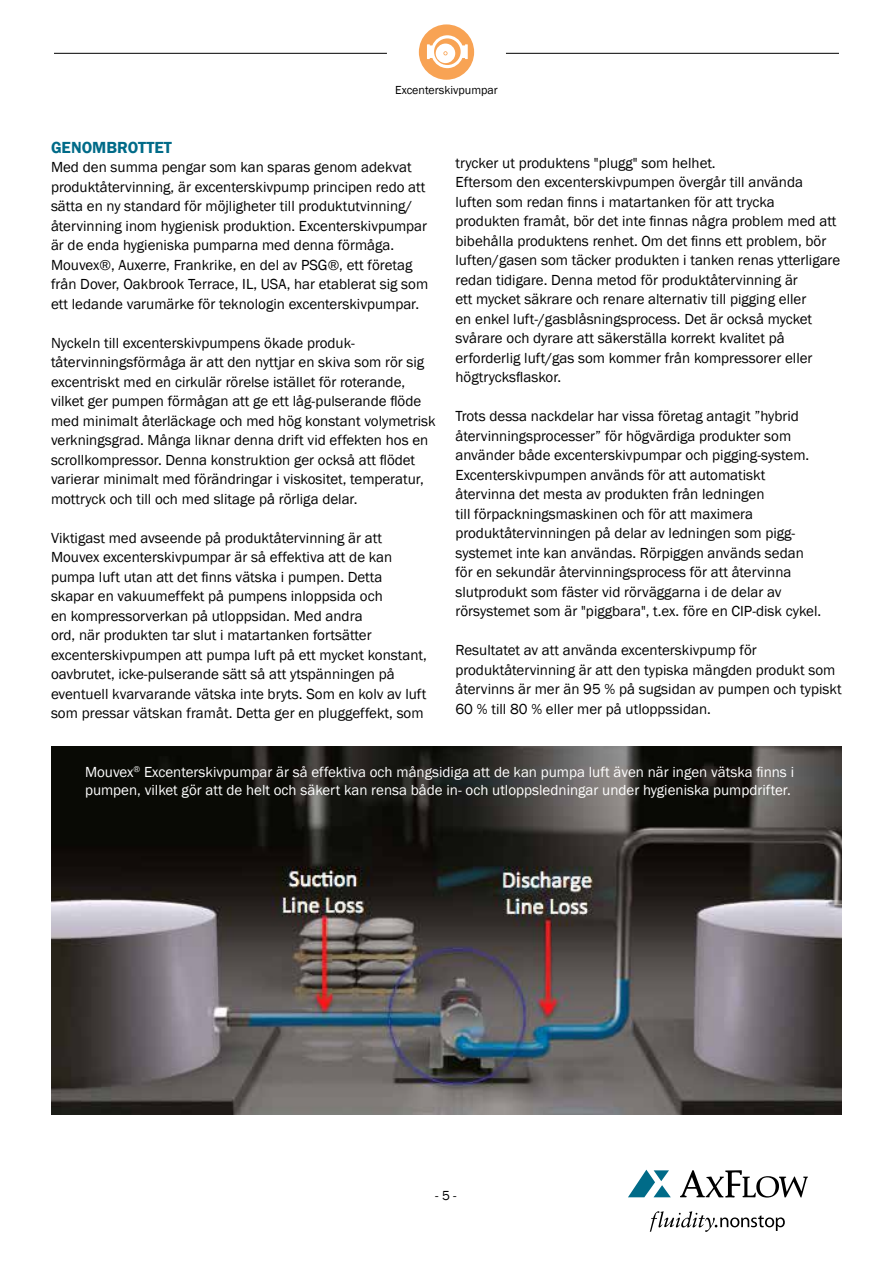
<style>
.page{position:relative;width:893px;height:1263px;background:#fff}
.page>*{position:absolute;margin:0;border:0;box-sizing:border-box;transform-origin:0 0}
.t1{font:600 16.5px "Franklin Gothic";color:#006b88}
.t2{font:15px/19.5px "Franklin Gothic";color:#000}
.t3{font:15px/18px "Franklin Gothic";color:#fff}
.t4{font:13.5px "Franklin Gothic";color:#000}
.t5{font:12px "Franklin Gothic";color:#000}
</style>
<div class="page">
<hr style="left:54px;top:53px;width:333px;height:1px;background:#000">
<hr style="left:506px;top:53px;width:333px;height:1px;background:#000">
<div style="left:419px;top:24px;width:55px;height:56px;background:#f8a354;border-radius:50%"></div>
<svg style="left:427px;top:35px;width:41px;height:33px"></svg>
<svg style="left:628px;top:1170px;width:43px;height:27px"></svg>
<svg style="left:680px;top:1170px;width:128px;height:28px"></svg>
<svg style="left:650px;top:1211px;width:135px;height:21px"></svg>
<img style="left:51px;top:746px;width:791px;height:368px">
<p class="t5" style="left:395px;top:82px;width:104px">Excenterskivpumpar</p>
<p class="t1" style="left:51px;top:137px;width:122px">GENOMBROTTET</p>
<p class="t2" style="left:51px;top:158px;width:379px">Med den summa pengar som kan sparas genom adekvat produktåtervinning, är excenterskivpump principen redo att sätta en ny standard för möjligheter till produktutvinning/ återvinning inom hygienisk produktion. Excenterskivpumpar är de enda hygieniska pumparna med denna förmåga.<br>Mouvex®, Auxerre, Frankrike, en del av PSG®, ett företag från Dover, Oakbrook Terrace, IL, USA, har etablerat sig som ett ledande varumärke för teknologin excenterskivpumpar.</p>
<p class="t2" style="left:51px;top:333px;width:386px">Nyckeln till excenterskivpumpens ökade produk&shy;tåtervinningsförmåga är att den nyttjar en skiva som rör sig excentriskt med en cirkulär rörelse istället för roterande, vilket ger pumpen förmågan att ge ett låg-pulserande flöde med minimalt återläckage och med hög konstant volymetrisk verkningsgrad. Många liknar denna drift vid effekten hos en scrollkompressor. Denna konstruktion ger också att flödet varierar minimalt med förändringar i viskositet, temperatur, mottryck och till och med slitage på rörliga delar.</p>
<p class="t2" style="left:51px;top:528px;width:377px">Viktigast med avseende på produktåtervinning är att Mouvex excenterskivpumpar är så effektiva att de kan pumpa luft utan att det finns vätska i pumpen. Detta skapar en vakuumeffekt på pumpens inloppsida och<br>en kompressorverkan på utloppsidan. Med andra<br>ord, när produkten tar slut i matartanken fortsätter excenterskivpumpen att pumpa luft på ett mycket konstant, oavbrutet, icke-pulserande sätt så att ytspänningen på eventuell kvarvarande vätska inte bryts. Som en kolv av luft som pressar vätskan framåt. Detta ger en pluggeffekt, som</p>
<p class="t2" style="left:455px;top:153px;width:386px">trycker ut produktens "plugg" som helhet.<br>Eftersom den excenterskivpumpen övergår till använda luften som redan finns i matartanken för att trycka produkten framåt, bör det inte finnas några problem med att bibehålla produktens renhet. Om det finns ett problem, bör luften/gasen som täcker produkten i tanken renas ytterligare redan tidigare. Denna metod för produktåtervinning är<br>ett mycket säkrare och renare alternativ till pigging eller<br>en enkel luft-/gasblåsningsprocess. Det är också mycket svårare och dyrare att säkerställa korrekt kvalitet på erforderlig luft/gas som kommer från kompressorer eller högtrycksflaskor.</p>
<p class="t2" style="left:455px;top:407px;width:367px">Trots dessa nackdelar har vissa företag antagit ”hybrid återvinningsprocesser” för högvärdiga produkter som använder både excenterskivpumpar och pigging-system.<br>Excenterskivpumpen används för att automatiskt återvinna det mesta av produkten från ledningen<br>till förpackningsmaskinen och för att maximera produktåtervinningen på delar av ledningen som pigg&shy;systemet inte kan användas. Rörpiggen används sedan för en sekundär återvinningsprocess för att återvinna slutprodukt som fäster vid rörväggarna i de delar av rörsystemet som är "piggbara", t.ex. före en CIP-disk cykel.</p>
<p class="t2" style="left:455px;top:641px;width:388px">Resultatet av att använda excenterskivpump för produktåtervinning är att den typiska mängden produkt som återvinns är mer än 95 % på sugsidan av pumpen och typiskt 60 % till 80 % eller mer på utloppssidan.</p>
<p class="t3" style="left:85px;top:763px;width:711px">Mouvex<sup>®</sup> Excenterskivpumpar är så effektiva och mångsidiga att de kan pumpa luft även när ingen vätska finns i pumpen, vilket gör att de helt och säkert kan rensa både in- och utloppsledningar under hygieniska pumpdrifter.</p>
<p class="t4" style="left:435px;top:1186px;width:23px">- 5 -</p>
</div>
